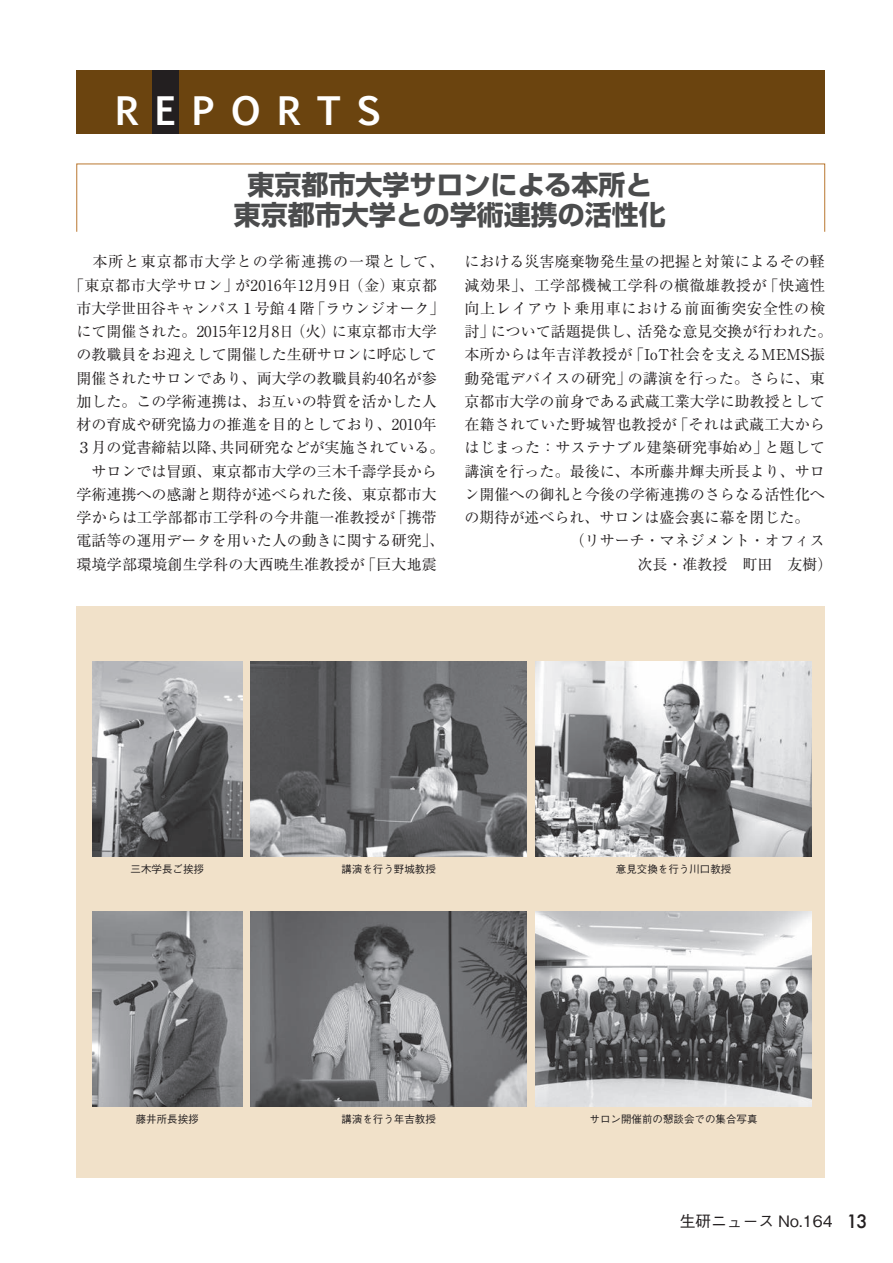
<style>
.page{position:relative;width:893px;height:1263px;background:#fff}
.page>*{position:absolute;margin:0;border:0;box-sizing:border-box;transform-origin:0 0}
.t1{font:700 37.5px "Euphemia UCAS";letter-spacing:.42em;color:#fff}
.t2{font:700 27px/30px "Shin Go Pro";color:#4b4c4d;text-align:center}
.t3{font:500 15.75px "Gothic BBB Pro";color:#231f20}
.t4{font:15px/23.2px "Ryumin Pro";color:#231f20;text-align:center}
.t5{font:15px "Ryumin Pro";letter-spacing:.02em;color:#231f20}
.t6{font:15px "Ryumin Pro";letter-spacing:.035em;color:#231f20}
.t7{font:15px "Ryumin Pro";letter-spacing:.045em;color:#231f20}
.t8{font:500 10.5px "Gothic BBB Pr 5";color:#231f20}
.s1{font-family:"Futura";font-size:18px}
</style>
<div class="page">
<div style="left:77px;top:70px;width:748px;height:64px;background:#6b440f"></div>
<div style="left:152px;top:70px;width:26px;height:64px;background:#231f20"></div>
<div style="left:77px;top:606px;width:748px;height:572px;background:#f1e1c9"></div>
<img style="left:92px;top:661px;width:150px;height:196px">
<img style="left:251px;top:661px;width:275px;height:196px">
<img style="left:536px;top:661px;width:275px;height:196px">
<img style="left:92px;top:911px;width:150px;height:196px">
<img style="left:536px;top:911px;width:275px;height:196px">
<img style="left:251px;top:911px;width:275px;height:196px">
<h1 class="t1" style="left:115px;top:83px;width:268px">REPORTS</h1>
<h2 class="t2" style="left:234px;top:167px;width:434px">東京都市大学サロンによる本所と東京都市大学との学術連携の活性化</h2>
<p class="t4" style="left:69px;top:249px;width:377px">　本所と東京都市大学との学術連携の一環として、「東京都市大学サロン」が2016年12月9日（金）東京都市大学世田谷キャンパス１号館４階「ラウンジオーク」にて開催された。2015年12月8日（火）に東京都市大学の教職員をお迎えして開催した生研サロンに呼応して開催されたサロンであり、両大学の教職員約40名が参加した。この学術連携は、お互いの特質を活かした人材の育成や研究協力の推進を目的としており、2010年<br>３月の覚書締結以降、共同研究などが実施されている。　サロンでは冒頭、東京都市大学の三木千壽学長から学術連携への感謝と期待が述べられた後、東京都市大学からは工学部都市工学科の今井龍一准教授が「携帯電話等の運用データを用いた人の動きに関する研究」、環境学部環境創生学科の大西暁生准教授が「巨大地震</p>
<p class="t4" style="left:465px;top:249px;width:362px">における災害廃棄物発生量の把握と対策によるその軽</p>
<p class="t6" style="left:465px;top:273px;width:362px">減効果」、工学部機械工学科の槇徹雄教授が「快適性</p>
<p class="t7" style="left:465px;top:296px;width:362px">向上レイアウト乗用車における前面衝突安全性の検</p>
<p class="t4" style="left:465px;top:319px;width:369px">討」について話題提供し、活発な意見交換が行われた。</p>
<p class="t5" style="left:465px;top:343px;width:362px">本所からは年吉洋教授が「IoT社会を支えるMEMS振</p>
<p class="t4" style="left:465px;top:365px;width:362px">動発電デバイスの研究」の講演を行った。さらに、東</p>
<p class="t4" style="left:465px;top:389px;width:362px">京都市大学の前身である武蔵工業大学に助教授として</p>
<p class="t4" style="left:465px;top:412px;width:362px">在籍されていた野城智也教授が「それは武蔵工大から</p>
<p class="t4" style="left:465px;top:435px;width:362px">はじまった：サステナブル建築研究事始め」と題して</p>
<p class="t4" style="left:465px;top:458px;width:362px">講演を行った。最後に、本所藤井輝夫所長より、サロ</p>
<p class="t4" style="left:465px;top:482px;width:362px">ン開催への御礼と今後の学術連携のさらなる活性化へ</p>
<p class="t4" style="left:465px;top:505px;width:346px">の期待が述べられ、サロンは盛会裏に幕を閉じた。</p>
<p class="t4" style="left:570px;top:528px;width:271px">（リサーチ・マネジメント・オフィス　</p>
<p class="t4" style="left:637px;top:551px;width:196px">次長・准教授　町田　友樹）</p>
<p class="t8" style="left:131px;top:860px;width:75px">三木学長ご挨拶</p>
<p class="t8" style="left:341px;top:860px;width:96px">講演を行う野城教授</p>
<p class="t8" style="left:616px;top:860px;width:117px">意見交換を行う川口教授</p>
<p class="t8" style="left:136px;top:1110px;width:64px">藤井所長挨拶</p>
<p class="t8" style="left:341px;top:1110px;width:96px">講演を行う年吉教授</p>
<p class="t8" style="left:590px;top:1110px;width:169px">サロン開催前の懇談会での集合写真</p>
<p class="t3" style="left:680px;top:1208px;width:189px">生研ニュース No.164 <span class="s1">13</span></p>
</div>
